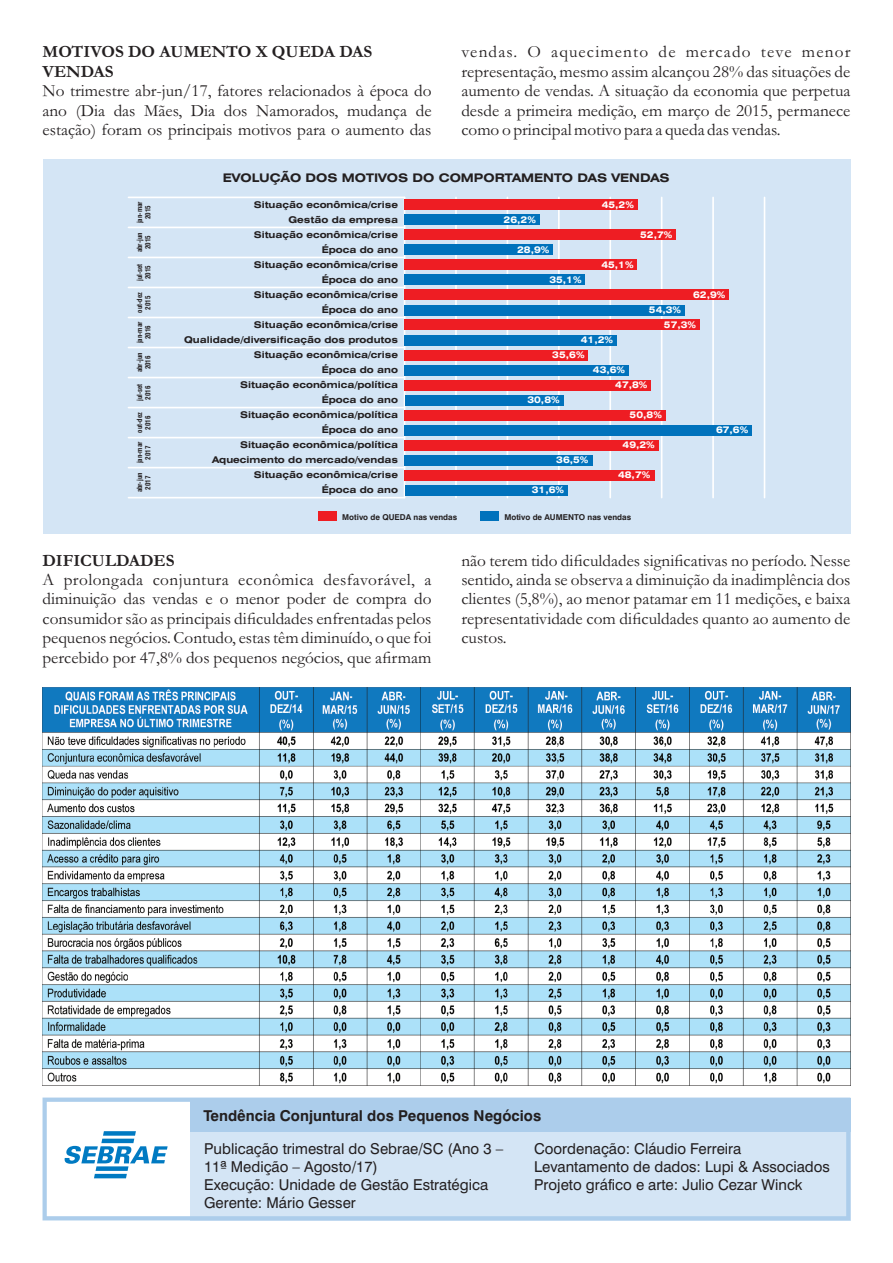
<style>
.page{position:relative;width:893px;height:1263px;background:#fff}
.page>*{position:absolute;margin:0;border:0;box-sizing:border-box;transform-origin:0 0}
.t1{font:17.25px/19.4px "Garamond";color:#231f20;text-align:justify}
.t2{font:700 17.25px/19.4px "Garamond";color:#231f20}
.t3{font:15px/18px "Swiss 721 BT";color:#231f20}
.t4{font:700 15px "Swiss 721 BT";color:#231f20}
.t5{font:700 expanded 11.85px "Swiss 721 BT";color:#231f20}
.t6{font:700 expanded 9.3px/15px "Swiss 721 BT";color:#231f20;text-align:right}
.t7{font:700 expanded 9.3px/15px "Swiss 721 BT";color:#fff}
.t8{font:700 8.1px "Swiss 721 BT";color:#231f20}
.t9{font:700 condensed 6.9px/8.4px "Swiss 721 BT";color:#231f20;text-align:center}
</style>
<div class="page">
<svg style="left:43px;top:1097px;width:807px;height:123px;background:#cde1f3"></svg>
<svg style="left:65px;top:1131px;width:103px;height:47px"></svg>
<div style="left:43px;top:159px;width:807px;height:374px;background:#d4e5f5"></div>
<div style="left:318px;top:512px;width:19px;height:9px;background:#ee1d23"></div>
<div style="left:480px;top:512px;width:18px;height:9px;background:#0072bc"></div>
<hr style="left:404px;top:197px;width:1px;height:301px;background:#fff">
<hr style="left:764px;top:197px;width:1px;height:301px;background:#fff">
<hr style="left:712px;top:197px;width:2px;height:301px;background:#fff">
<hr style="left:661px;top:197px;width:1px;height:301px;background:#fff">
<hr style="left:609px;top:197px;width:2px;height:301px;background:#fff">
<hr style="left:558px;top:197px;width:2px;height:301px;background:#fff">
<hr style="left:507px;top:197px;width:1px;height:301px;background:#fff">
<hr style="left:455px;top:197px;width:2px;height:301px;background:#fff">
<div style="left:405px;top:200px;width:233px;height:10px;background:#ee1d23"></div>
<div style="left:405px;top:215px;width:135px;height:10px;background:#0072bc"></div>
<div style="left:405px;top:230px;width:271px;height:10px;background:#ee1d23"></div>
<div style="left:405px;top:245px;width:148px;height:10px;background:#0072bc"></div>
<div style="left:405px;top:260px;width:232px;height:10px;background:#ee1d23"></div>
<div style="left:405px;top:275px;width:180px;height:10px;background:#0072bc"></div>
<div style="left:405px;top:290px;width:324px;height:10px;background:#ee1d23"></div>
<div style="left:405px;top:305px;width:280px;height:10px;background:#0072bc"></div>
<div style="left:405px;top:320px;width:295px;height:10px;background:#ee1d23"></div>
<div style="left:405px;top:335px;width:212px;height:10px;background:#0072bc"></div>
<div style="left:405px;top:350px;width:183px;height:10px;background:#ee1d23"></div>
<div style="left:405px;top:365px;width:224px;height:10px;background:#0072bc"></div>
<div style="left:405px;top:380px;width:246px;height:10px;background:#ee1d23"></div>
<div style="left:405px;top:395px;width:158px;height:10px;background:#0072bc"></div>
<div style="left:405px;top:410px;width:261px;height:10px;background:#ee1d23"></div>
<div style="left:405px;top:425px;width:347px;height:10px;background:#0072bc"></div>
<div style="left:405px;top:440px;width:254px;height:10px;background:#ee1d23"></div>
<div style="left:405px;top:455px;width:188px;height:10px;background:#0072bc"></div>
<hr style="left:128px;top:497px;width:277px;height:1px;background:#fff">
<hr style="left:128px;top:197px;width:277px;height:1px;background:#fff">
<hr style="left:128px;top:227px;width:277px;height:1px;background:#fff">
<hr style="left:128px;top:257px;width:277px;height:1px;background:#fff">
<hr style="left:128px;top:287px;width:277px;height:1px;background:#fff">
<hr style="left:128px;top:317px;width:277px;height:1px;background:#fff">
<hr style="left:128px;top:347px;width:277px;height:1px;background:#fff">
<hr style="left:128px;top:377px;width:277px;height:1px;background:#fff">
<hr style="left:128px;top:407px;width:277px;height:1px;background:#fff">
<hr style="left:128px;top:437px;width:277px;height:1px;background:#fff">
<hr style="left:128px;top:467px;width:277px;height:1px;background:#fff">
<div style="left:405px;top:470px;width:250px;height:10px;background:#ee1d23"></div>
<div style="left:405px;top:485px;width:162px;height:11px;background:#0072bc"></div>
<img style="left:43px;top:687px;width:807px;height:398px">
<p class="t2" style="left:43px;top:44px;width:331px">MOTIVOS DO AUMENTO X QUEDA DAS<br>VENDAS</p>
<p class="t1" style="left:43px;top:83px;width:391px">No trimestre abr-jun/17, fatores relacionados à época do ano (Dia das Mães, Dia dos Namorados, mudança de estação) foram os principais motivos para o aumento das</p>
<p class="t1" style="left:461px;top:44px;width:391px">vendas. O aquecimento de mercado teve menor representação, mesmo assim alcançou 28% das situações de aumento de vendas. A situação da economia que perpetua desde a primeira medição, em março de 2015, permanece como o principal motivo para a queda das vendas.</p>
<p class="t5" style="left:223px;top:173px;width:448px">EVOLUÇÃO DOS MOTIVOS DO COMPORTAMENTO DAS VENDAS</p>
<p class="t9" style="left:136px;top:223px;width:23px;rotate:-90deg">jan-mar<br>2015</p>
<p class="t6" style="left:184px;top:198px;width:216px">Situação econômica/crise<br>Gestão da empresa<br>Situação econômica/crise<br>Época do ano<br>Situação econômica/crise<br>Época do ano<br>Situação econômica/crise<br>Época do ano<br>Situação econômica/crise<br>Qualidade/diversificação dos produtos<br>Situação econômica/crise<br>Época do ano<br>Situação econômica/política<br>Época do ano</p>
<p class="t9" style="left:136px;top:252px;width:21px;rotate:-90deg">abr-jun<br>2015</p>
<p class="t9" style="left:136px;top:281px;width:19px;text-align:left;rotate:-90deg">jul-set<br>2015</p>
<p class="t9" style="left:136px;top:313px;width:22px;rotate:-90deg">out-dez<br>2015</p>
<p class="t9" style="left:136px;top:343px;width:23px;rotate:-90deg">jan-mar<br>2016</p>
<p class="t9" style="left:136px;top:372px;width:21px;rotate:-90deg">abr-jun<br>2016</p>
<p class="t9" style="left:136px;top:401px;width:19px;text-align:left;rotate:-90deg">jul-set<br>2016</p>
<p class="t7" style="left:504px;top:213px;width:34px">26,2%</p>
<p class="t7" style="left:517px;top:243px;width:34px">28,9%</p>
<p class="t7" style="left:549px;top:273px;width:34px">35,1%</p>
<p class="t7" style="left:602px;top:198px;width:34px">45,2%</p>
<p class="t7" style="left:640px;top:228px;width:34px">52,7%</p>
<p class="t7" style="left:601px;top:258px;width:34px">45,1%</p>
<p class="t7" style="left:693px;top:288px;width:34px">62,9%</p>
<p class="t7" style="left:664px;top:303px;width:34px;text-indent:-15px">54,3%<br>57,3%</p>
<p class="t7" style="left:581px;top:333px;width:34px">41,2%</p>
<p class="t7" style="left:552px;top:348px;width:34px">35,6%</p>
<p class="t7" style="left:593px;top:363px;width:34px">43,6%</p>
<p class="t7" style="left:615px;top:378px;width:34px">47,8%</p>
<p class="t7" style="left:527px;top:393px;width:34px">30,8%</p>
<p class="t9" style="left:136px;top:433px;width:22px;rotate:-90deg">out-dez<br>2016</p>
<p class="t6" style="left:240px;top:408px;width:159px">Situação econômica/política<br>Época do ano</p>
<p class="t7" style="left:630px;top:408px;width:34px">50,8%</p>
<p class="t9" style="left:136px;top:463px;width:23px;rotate:-90deg">jan-mar<br>2017</p>
<p class="t6" style="left:212px;top:438px;width:187px">Situação econômica/política<br>Aquecimento do mercado/vendas</p>
<p class="t7" style="left:623px;top:438px;width:34px">49,2%</p>
<p class="t7" style="left:556px;top:453px;width:34px">36,5%</p>
<p class="t9" style="left:136px;top:492px;width:21px;rotate:-90deg">abr-jun<br>2017</p>
<p class="t6" style="left:254px;top:468px;width:146px">Situação econômica/crise<br>Época do ano</p>
<p class="t7" style="left:618px;top:468px;width:34px">48,7%</p>
<p class="t7" style="left:532px;top:483px;width:34px">31,6%</p>
<p class="t8" style="left:342px;top:513px;width:116px">Motivo de QUEDA nas vendas</p>
<p class="t8" style="left:504px;top:513px;width:128px">Motivo de AUMENTO nas vendas</p>
<p class="t7" style="left:716px;top:423px;width:34px">67,6%</p>
<p class="t2" style="left:43px;top:552px;width:134px">DIFICULDADES</p>
<p class="t1" style="left:43px;top:572px;width:391px">A prolongada conjuntura econômica desfavorável, a diminuição das vendas e o menor poder de compra do consumidor são as principais dificuldades enfrentadas pelos pequenos negócios. Contudo, estas têm diminuído, o que foi percebido por 47,8% dos pequenos negócios, que afirmam</p>
<p class="t1" style="left:461px;top:552px;width:391px">não terem tido dificuldades significativas no período. Nesse sentido, ainda se observa a diminuição da inadimplência dos clientes (5,8%), ao menor patamar em 11 medições, e baixa representatividade com dificuldades quanto ao aumento de custos.</p>
<p class="t4" style="left:203px;top:1110px;width:339px">Tendência Conjuntural dos Pequenos Negócios</p>
<p class="t3" style="left:204px;top:1141px;width:301px">Publicação trimestral do Sebrae/SC (Ano 3 – 11ª Medição – Agosto/17)<br>Execução: Unidade de Gestão Estratégica Gerente: Mário Gesser</p>
<p class="t3" style="left:534px;top:1141px;width:297px">Coordenação: Cláudio Ferreira<br>Levantamento de dados: Lupi &amp; Associados<br>Projeto gráfico e arte: Julio Cezar Winck</p>
</div>
